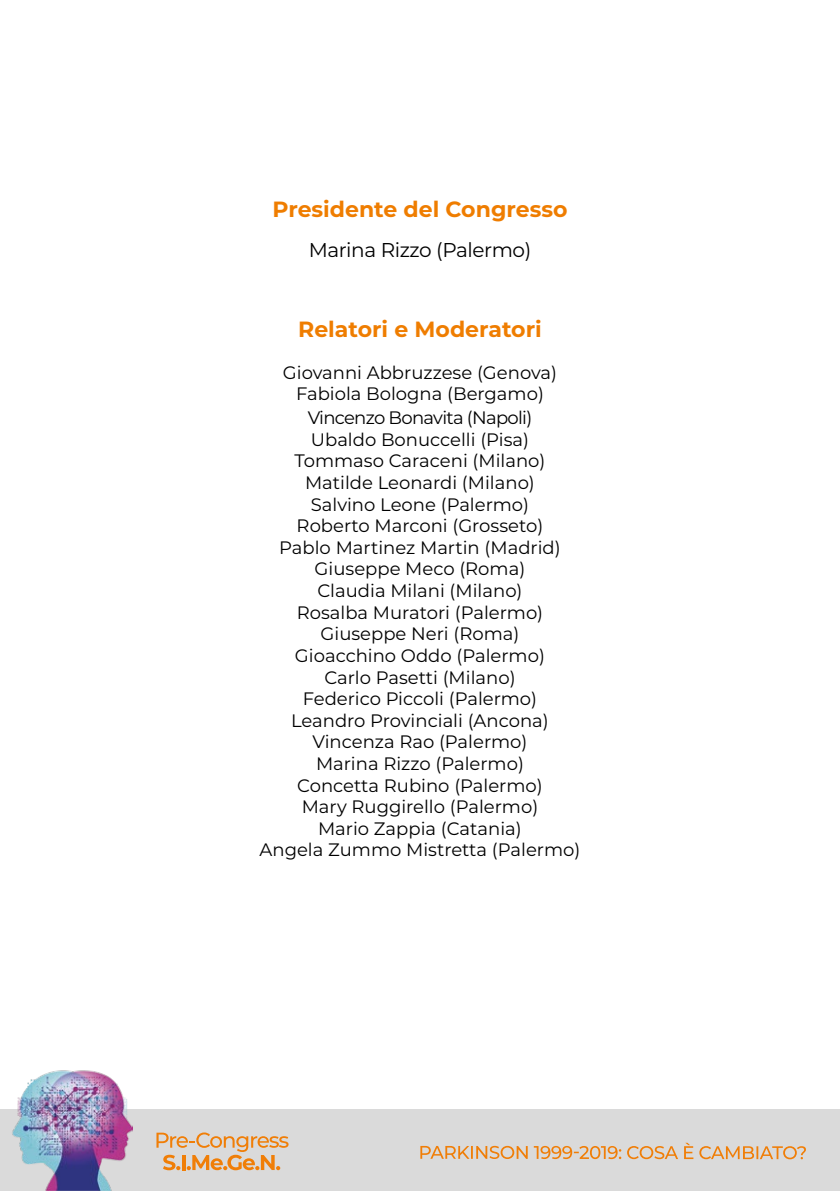
<style>
.page{position:relative;width:840px;height:1191px;background:#fff}
.page>*{position:absolute;margin:0;border:0;box-sizing:border-box;transform-origin:0 0}
.t1{font:700 22px "Montserrat";color:#ef7d00}
.t2{font:20px "Montserrat";letter-spacing:-.02em;color:#000}
.t3{font:18px/21.6px "Montserrat";color:#000;text-align:center}
</style>
<div class="page">
<div style="left:0;top:1109px;width:839px;height:82px;background:#dadada"></div>
<img style="left:12px;top:1070px;width:120px;height:120px">
<svg style="left:420px;top:1145px;width:107px;height:14px"></svg>
<svg style="left:533px;top:1145px;width:144px;height:14px"></svg>
<svg style="left:684px;top:1142px;width:9px;height:17px"></svg>
<svg style="left:699px;top:1146px;width:106px;height:13px"></svg>
<svg style="left:156px;top:1132px;width:132px;height:38px"></svg>
<hr style="left:839px;top:1109px;width:1px;height:82px;background:#dadada">
<p class="t1" style="left:272px;top:193px;width:296px">Presidente del Congresso</p>
<p class="t2" style="left:308px;top:236px;width:224px">Marina Rizzo (Palermo)</p>
<p class="t1" style="left:298px;top:313px;width:245px">Relatori e Moderatori</p>
<p class="t3" style="left:283px;top:361px;width:275px">Giovanni Abbruzzese (Genova)<br>Fabiola Bologna (Bergamo)</p>
<p class="t3" style="left:259px;top:406px;width:322px">Vincenzo Bonavita (Napoli)<br>Ubaldo Bonuccelli (Pisa)<br>Tommaso Caraceni (Milano)<br>Matilde Leonardi (Milano)<br>Salvino Leone (Palermo)<br>Roberto Marconi (Grosseto)<br>Pablo Martinez Martin (Madrid)<br>Giuseppe Meco (Roma)<br>Claudia Milani (Milano)<br>Rosalba Muratori (Palermo)<br>Giuseppe Neri (Roma)<br>Gioacchino Oddo (Palermo)<br>Carlo Pasetti (Milano)<br>Federico Piccoli (Palermo)<br>Leandro Provinciali (Ancona)<br>Vincenza Rao (Palermo)<br>Marina Rizzo (Palermo)<br>Concetta Rubino (Palermo)<br>Mary Ruggirello (Palermo)<br>Mario Zappia (Catania)<br>Angela Zummo Mistretta (Palermo)</p>
</div>
